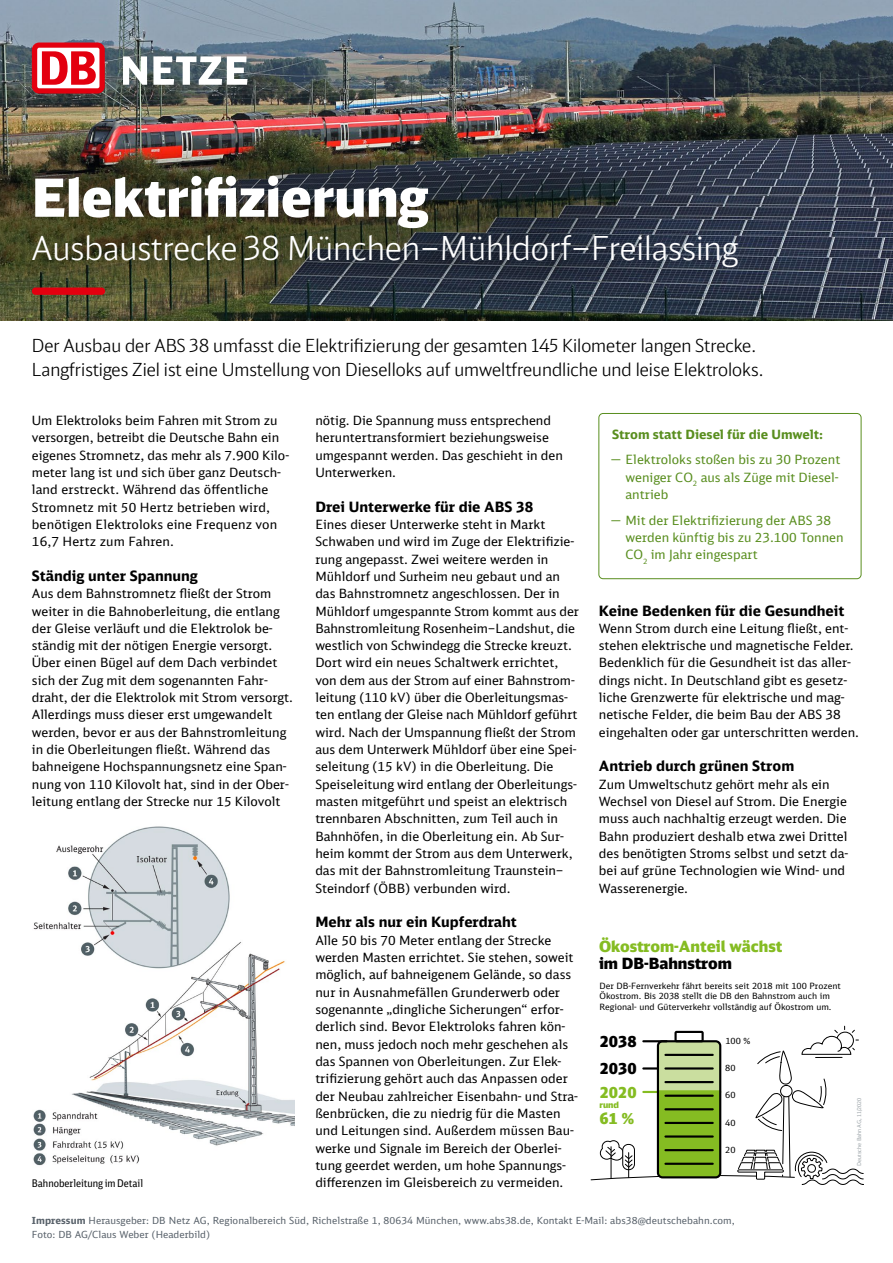
<style>
.page{position:relative;width:893px;height:1263px;background:#fff}
.page>*{position:absolute;margin:0;border:0;box-sizing:border-box;transform-origin:0 0}
.t1{font:900 52.5px "DB Head";color:#fff}
.t2{font:300 33px "DB Head";color:#fff}
.t3{font:300 18px/23.7px "DB Head";color:#000}
.t4{font:900 15.45px "DB Head Alternate";color:#85bc22}
.t5{font:900 15.45px "DB Head Alternate";color:#000}
.t6{font:700 14.25px "DB Sans";color:#000}
.t7{font:12.75px/17.4px "DB Sans";color:#000}
.t8{font:12.75px/17.2px "DB Sans";color:#598e1f}
.t9{font:700 12.75px "DB Sans";color:#598e1f}
.t10{font:10.5px "DB Sans Cond";color:#000}
.t11{font:9.75px/13.5px "DB Sans";letter-spacing:.005em;color:#59626b}
.t12{font:8.7px/10.4px "DB Sans";color:#000}
.t13{font:900 8.7px "DB Head";color:#85bc22}
.t14{font:5.4px "DB Office";color:#9aa2a7}
.s1{font-weight:700}
</style>
<div class="page">
<img style="left:0;top:0;width:893px;height:321px">
<svg style="left:123px;top:56px;width:24px;height:29px"></svg>
<svg style="left:153px;top:56px;width:95px;height:29px"></svg>
<svg style="left:32px;top:43px;width:73px;height:51px"></svg>
<div style="left:37px;top:48px;width:62px;height:40px;background:#fff;border-radius:2px"></div>
<svg style="left:42px;top:51px;width:54px;height:34px"></svg>
<svg style="left:0;top:147px;width:806px;height:151px;background:#3a3c38"></svg>
<div style="left:32px;top:287px;width:73px;height:8px;background:#e3000f;border-radius:4px"></div>
<div style="left:598px;top:413px;width:263px;height:166px;border:1px solid #598e1f;border-radius:4px"></div>
<img style="left:33px;top:826px;width:261px;height:340px">
<svg style="left:590px;top:1025px;width:274px;height:160px"></svg>
<h1 class="t1" style="left:32px;top:164px;width:398px">Elektrifizierung</h1>
<h2 class="t2" style="left:32px;top:228px;width:707px">Ausbaustrecke 38 München–Mühldorf–Freilassing</h2>
<h3 class="t3" style="left:32px;top:334px;width:734px">Der Ausbau der ABS 38 umfasst die Elektrifizierung der gesamten 145 Kilometer langen Strecke.<br>Langfristiges Ziel ist eine Umstellung von Dieselloks auf umweltfreundliche und leise Elektroloks.</h3>
<p class="t7" style="left:32px;top:411px;width:259px">Um Elektroloks beim Fahren mit Strom zu versorgen, betreibt die Deutsche Bahn ein eigenes Stromnetz, das mehr als 7.900 Kilo&shy;meter lang ist und sich über ganz Deutsch&shy;land erstreckt. Während das öffentliche Stromnetz mit 50 Hertz betrieben wird, benötigen Elektroloks eine Frequenz von 16,7 Hertz zum Fahren.</p>
<p class="t6" style="left:32px;top:567px;width:168px">Ständig unter Spannung</p>
<p class="t7" style="left:32px;top:585px;width:263px">Aus dem Bahnstromnetz fließt der Strom weiter in die Bahnoberleitung, die entlang der Gleise verläuft und die Elektrolok be&shy;ständig mit der nötigen Energie versorgt.<br>Über einen Bügel auf dem Dach verbindet sich der Zug mit dem sogenannten Fahr&shy;draht, der die Elektrolok mit Strom versorgt.<br>Allerdings muss dieser erst umgewandelt werden, bevor er aus der Bahnstromleitung in die Oberleitungen fließt. Während das bahneigene Hochspannungsnetz eine Span&shy;nung von 110 Kilovolt hat, sind in der Ober&shy;leitung entlang der Strecke nur 15 Kilovolt</p>
<p class="t10" style="left:32px;top:1177px;width:113px">Bahnoberleitung im Detail</p>
<p class="t7" style="left:315px;top:411px;width:249px">nötig. Die Spannung muss entsprechend heruntertransformiert beziehungsweise umgespannt werden. Das geschieht in den Unterwerken.</p>
<p class="t6" style="left:315px;top:497px;width:220px">Drei Unterwerke für die ABS 38</p>
<p class="t7" style="left:315px;top:515px;width:265px">Eines dieser Unterwerke steht in Markt Schwaben und wird im Zuge der Elektrifizie&shy;rung angepasst. Zwei weitere werden in Mühldorf und Surheim neu gebaut und an das Bahnstromnetz angeschlossen. Der in Mühldorf umgespannte Strom kommt aus der Bahnstromleitung Rosenheim–Landshut, die westlich von Schwindegg die Strecke kreuzt.<br>Dort wird ein neues Schaltwerk errichtet, von dem aus der Strom auf einer Bahnstrom&shy;leitung (110 kV) über die Oberleitungsmas&shy;ten entlang der Gleise nach Mühldorf geführt wird. Nach der Umspannung fließt der Strom aus dem Unterwerk Mühldorf über eine Spei&shy;seleitung (15 kV) in die Oberleitung. Die Speiseleitung wird entlang der Oberleitungs&shy;masten mitgeführt und speist an elektrisch trennbaren Abschnitten, zum Teil auch in Bahnhöfen, in die Oberleitung ein. Ab Sur&shy;heim kommt der Strom aus dem Unterwerk, das mit der Bahnstromleitung Traunstein– Steindorf (ÖBB) verbunden wird.</p>
<p class="t6" style="left:315px;top:913px;width:203px">Mehr als nur ein Kupferdraht</p>
<p class="t7" style="left:315px;top:931px;width:264px">Alle 50 bis 70 Meter entlang der Strecke werden Masten errichtet. Sie stehen, soweit möglich, auf bahneigenem Gelände, so dass nur in Ausnahmefällen Grunderwerb oder sogenannte „dingliche Sicherungen“ erfor&shy;derlich sind. Bevor Elektroloks fahren kön&shy;nen, muss jedoch noch mehr geschehen als das Spannen von Oberleitungen. Zur Elek&shy;trifizierung gehört auch das Anpassen oder der Neubau zahlreicher Eisenbahn- und Stra&shy;ßenbrücken, die zu niedrig für die Masten und Leitungen sind. Außerdem müssen Bau&shy;werke und Signale im Bereich der Oberlei&shy;tung geerdet werden, um hohe Spannungs&shy;differenzen im Gleisbereich zu vermeiden.</p>
<p class="t9" style="left:612px;top:426px;width:213px">Strom statt Diesel für die Umwelt:</p>
<p class="t8" style="left:625px;top:451px;width:216px;text-indent:-13px">— Elektroloks stoßen bis zu 30 Prozent weniger CO<sub>2</sub> aus als Züge mit Diesel&shy;antrieb</p>
<p class="t8" style="left:625px;top:511px;width:220px;text-indent:-14px">— Mit der Elektrifizierung der ABS 38 werden künftig bis zu 23.100 Tonnen<br>CO<sub>2</sub> im Jahr eingespart</p>
<p class="t6" style="left:599px;top:601px;width:247px">Keine Bedenken für die Gesundheit</p>
<p class="t7" style="left:599px;top:619px;width:262px">Wenn Strom durch eine Leitung fließt, ent&shy;stehen elektrische und magnetische Felder.<br>Bedenklich für die Gesundheit ist das aller&shy;dings nicht. In Deutschland gibt es gesetz&shy;liche Grenzwerte für elektrische und mag&shy;netische Felder, die beim Bau der ABS 38 eingehalten oder gar unterschritten werden.</p>
<p class="t6" style="left:599px;top:757px;width:197px">Antrieb durch grünen Strom</p>
<p class="t7" style="left:599px;top:775px;width:251px">Zum Umweltschutz gehört mehr als ein Wechsel von Diesel auf Strom. Die Energie muss auch nachhaltig erzeugt werden. Die Bahn produziert deshalb etwa zwei Drittel des benötigten Stroms selbst und setzt da&shy;bei auf grüne Technologien wie Wind- und Wasserenergie.</p>
<p class="t4" style="left:599px;top:936px;width:185px">Ökostrom-Anteil wächst</p>
<p class="t5" style="left:599px;top:953px;width:134px">im DB-Bahnstrom</p>
<p class="t12" style="left:600px;top:981px;width:243px">Der DB-Fernverkehr fährt bereits seit 2018 mit 100 Prozent<br>Ökostrom. Bis 2038 stellt die DB den Bahnstrom auch im<br>Regional- und Güterverkehr vollständig auf Ökostrom um.</p>
<p class="t5" style="left:600px;top:1031px;width:39px">2038</p>
<p class="t12" style="left:725px;top:1035px;width:26px">100 %</p>
<p class="t5" style="left:600px;top:1058px;width:39px">2030</p>
<p class="t12" style="left:725px;top:1063px;width:12px">80</p>
<p class="t4" style="left:600px;top:1082px;width:39px">2020</p>
<p class="t12" style="left:725px;top:1090px;width:12px">60</p>
<p class="t13" style="left:599px;top:1100px;width:21px">rund</p>
<p class="t4" style="left:599px;top:1108px;width:36px">61 %</p>
<p class="t12" style="left:725px;top:1117px;width:12px">40</p>
<p class="t12" style="left:725px;top:1144px;width:12px">20</p>
<p class="t14" style="left:856px;top:1166px;width:70px;rotate:-90deg">Deutsche Bahn AG, 11/2020</p>
<p class="t11" style="left:32px;top:1214px;width:704px"><span class="s1">Impressum</span> Herausgeber: DB Netz AG, Regionalbereich Süd, Richelstraße 1, 80634 München, www.abs38.de, Kontakt E-Mail: abs38@deutschebahn.com,<br>Foto: DB AG/Claus Weber (Headerbild)</p>
</div>
